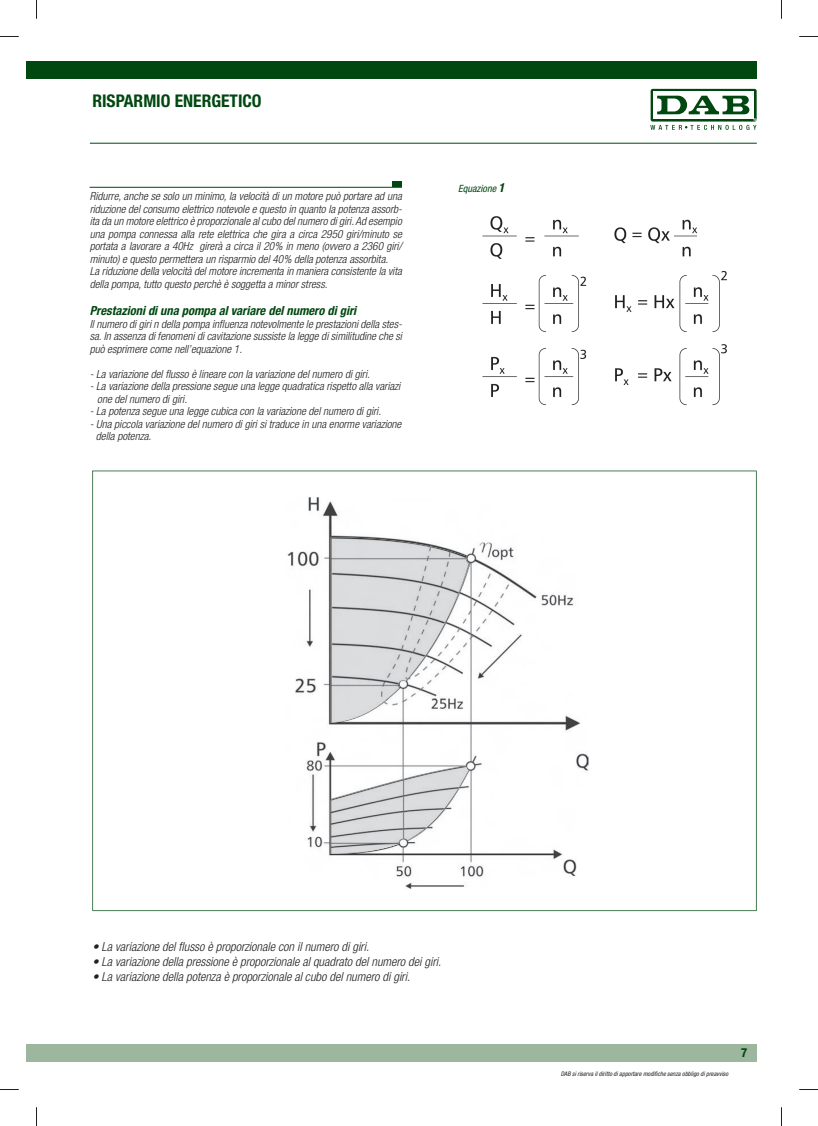
<style>
.page{position:relative;width:818px;height:1126px;background:#fff}
.page>*{position:absolute;margin:0;border:0;box-sizing:border-box;transform-origin:0 0}
.t1{font:700 condensed 17.5px "Helvetica Neue LT";color:#004710}
.t2{font:italic 300 condensed 12.5px "Helvetica Neue LT";color:#231f20}
.t3{font:italic 700 condensed 12.5px "Helvetica Neue LT";color:#004710}
.t4{font:700 condensed 12.5px "Helvetica Neue LT";color:#004710}
.t5{font:italic 300 condensed 11.25px/12.5px "Helvetica Neue LT";color:#231f20}
.t6{font:italic condensed 10px "Helvetica Neue LT";color:#004710}
.t7{font:italic condensed 6.25px "Helvetica Neue LT";color:#231f20}
.s1{font-weight:700;font-size:12.5px}
</style>
<div class="page">
<div style="left:36px;top:1043px;width:720px;height:18px;background:#9cb79e"></div>
<div style="left:26px;top:1043px;width:10px;height:18px;background:#9cb79e"></div>
<hr style="left:90px;top:143px;width:666px;height:1px;background:#004710">
<img style="left:482px;top:216px;width:245px;height:190px">
<div style="left:392px;top:182px;width:9px;height:5px;background:#004710"></div>
<hr style="left:89px;top:187px;width:312px;height:1px;background:#004710">
<svg style="left:92px;top:470px;width:664px;height:441px"></svg>
<img style="left:286px;top:485px;width:308px;height:413px">
<img style="left:330px;top:537px;width:139px;height:185px">
<img style="left:330px;top:766px;width:138px;height:87px">
<div style="left:26px;top:61px;width:730px;height:18px;background:#004710"></div>
<div style="left:650px;top:89px;width:106px;height:32px;background:#004710;border-radius:2px"></div>
<div style="left:652px;top:91px;width:101px;height:28px;background:#fff"></div>
<svg style="left:650px;top:96px;width:106px;height:34px"></svg>
<svg style="left:0;top:36px;width:19px;height:1px"></svg>
<svg style="left:799px;top:36px;width:18px;height:1px"></svg>
<svg style="left:0;top:1089px;width:19px;height:1px"></svg>
<svg style="left:799px;top:1089px;width:18px;height:1px"></svg>
<svg style="left:36px;top:0;width:1px;height:19px"></svg>
<svg style="left:36px;top:1107px;width:1px;height:18px"></svg>
<h1 class="t1" style="left:92px;top:94px;width:171px">RISPARMIO ENERGETICO</h1>
<p class="t5" style="left:90px;top:191px;width:313px">Ridurre, anche se solo un minimo, la velocità di un motore può portare ad una riduzione del consumo elettrico notevole e questo in quanto la potenza assorb&shy;ita da un motore elettrico è proporzionale al cubo del numero di giri. Ad esempio una pompa connessa alla rete elettrica che gira a circa 2950 giri/minuto se portata a lavorare a 40Hz girerà a circa il 20% in meno (ovvero a 2360 giri/ minuto) e questo permettera un risparmio del 40% della potenza assorbita.<br>La riduzione della velocità del motore incrementa in maniera consistente la vita della pompa, tutto questo perchè è soggetta a minor stress.</p>
<p class="t3" style="left:90px;top:306px;width:268px">Prestazioni di una pompa al variare del numero di giri</p>
<p class="t5" style="left:90px;top:318px;width:313px;text-align:justify">Il numero di giri n della pompa influenza notevolmente le prestazioni della stes&shy;sa. In assenza di fenomeni di cavitazione sussiste la legge di similitudine che si può esprimere come nell’equazione 1.</p>
<p class="t5" style="left:90px;top:368px;width:281px">- La variazione del flusso è lineare con la variazione del numero di giri.</p>
<p class="t5" style="left:97px;top:381px;width:304px;text-indent:-8px">- La variazione della pressione segue una legge quadratica rispetto alla variazi one del numero di giri.</p>
<p class="t5" style="left:90px;top:406px;width:293px">- La potenza segue una legge cubica con la variazione del numero di giri.</p>
<p class="t5" style="left:96px;top:418px;width:307px;text-indent:-6px">- Una piccola variazione del numero di giri si traduce in una enorme variazione della potenza.</p>
<p class="t6" style="left:458px;top:184px;width:48px">Equazione <span class="s1">1</span></p>
<p class="t2" style="left:92px;top:942px;width:278px">• La variazione del flusso è proporzionale con il numero di giri.</p>
<p class="t2" style="left:92px;top:957px;width:350px">• La variazione della pressione è proporzionale al quadrato del numero dei giri.</p>
<p class="t2" style="left:92px;top:972px;width:319px">• La variazione della potenza è proporzionale al cubo del numero di giri.</p>
<p class="t7" style="left:560px;top:1071px;width:169px">DAB si riserva il diritto di apportare modifiche senza obbligo di preavviso</p>
<p class="t4" style="left:740px;top:1047px;width:7px">7</p>
</div>
